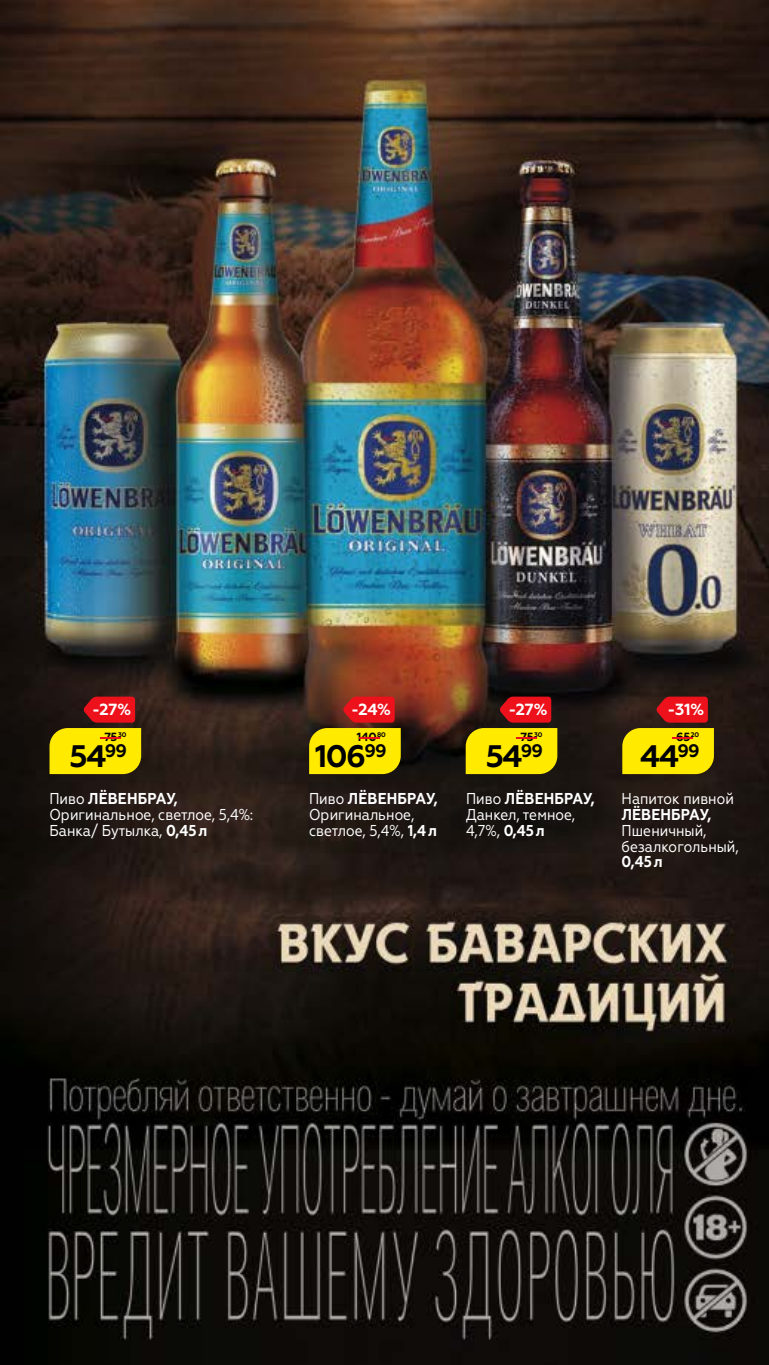
<style>
.page{position:relative;width:769px;height:1365px;background:#fff}
.page>*{position:absolute;margin:0;border:0;box-sizing:border-box;transform-origin:0 0}
.t1{font:700 31.15px "Geometria";letter-spacing:-.045em;color:#000}
.t2{font:700 16.1px "Geometria";color:#fff}
.t3{font:15.75px/15.8px "Geometria Narrow";color:#fff}
.t4{font:700 11.9px "Geometria";letter-spacing:-.03em;color:#000}
.t5{font:700 11.9px "Geometria";color:#ed111c;scale:5.5 1}
.t6{font:700 6.65px "Geometria";color:#000}
.s1{font-weight:700}
</style>
<div class="page">
<img style="left:0;top:0;width:769px;height:1364px">
<div style="left:309px;top:728px;width:92px;height:46px;background:#ffea00"></div>
<svg style="left:343px;top:696px;width:52px;height:26px"></svg>
<div style="left:622px;top:728px;width:92px;height:46px;background:#ffea00"></div>
<svg style="left:656px;top:696px;width:52px;height:26px"></svg>
<div style="left:466px;top:728px;width:91px;height:46px;background:#ffea00"></div>
<svg style="left:500px;top:696px;width:51px;height:26px"></svg>
<div style="left:50px;top:728px;width:91px;height:46px;background:#ffea00"></div>
<svg style="left:84px;top:696px;width:51px;height:26px"></svg>
<p class="t2" style="left:92px;top:699px;width:41px">-27%</p>
<p class="t1" style="left:70px;top:737px;width:59px">54<sup>99</sup></p>
<p class="t6" style="left:118px;top:731px;width:10px">30</p>
<p class="t4" style="left:104px;top:730px;width:15px">75</p>
<p class="t5" style="left:94px;top:730px;width:7px">-</p>
<p class="t2" style="left:351px;top:699px;width:42px">-24%</p>
<p class="t1" style="left:315px;top:737px;width:73px">106<sup>99</sup></p>
<p class="t4" style="left:357px;top:730px;width:31px">140<sup>80</sup></p>
<p class="t5" style="left:353px;top:730px;width:7px">-</p>
<p class="t2" style="left:508px;top:699px;width:41px">-27%</p>
<p class="t1" style="left:486px;top:737px;width:59px">54<sup>99</sup></p>
<p class="t6" style="left:534px;top:731px;width:10px">30</p>
<p class="t4" style="left:521px;top:730px;width:15px">75</p>
<p class="t5" style="left:510px;top:730px;width:7px">-</p>
<p class="t2" style="left:667px;top:699px;width:38px">-31%</p>
<p class="t1" style="left:640px;top:737px;width:61px">44<sup>99</sup></p>
<p class="t6" style="left:691px;top:731px;width:10px">20</p>
<p class="t4" style="left:676px;top:730px;width:16px">65</p>
<p class="t5" style="left:667px;top:730px;width:7px">-</p>
<p class="t3" style="left:49px;top:791px;width:205px">Пиво <span class="s1">ЛЁВЕНБРАУ,<br></span>Оригинальное, светлое, 5,4%:<br>Банка/ Бутылка, <span class="s1">0,45л</span></p>
<p class="t3" style="left:466px;top:791px;width:130px">Пиво <span class="s1">ЛЁВЕНБРАУ,<br></span>Данкел, темное,<br>4,7%, <span class="s1">0,45л</span></p>
<p class="t3" style="left:309px;top:791px;width:130px">Пиво <span class="s1">ЛЁВЕНБРАУ,<br></span>Оригинальное, светлое, 5,4%, <span class="s1">1,4л</span></p>
<p class="t3" style="left:622px;top:791px;width:119px">Напиток пивной<br><span class="s1">ЛЁВЕНБРАУ,<br></span>Пшеничный, безалкогольный,<br><span class="s1">0,45л</span></p>
</div>
